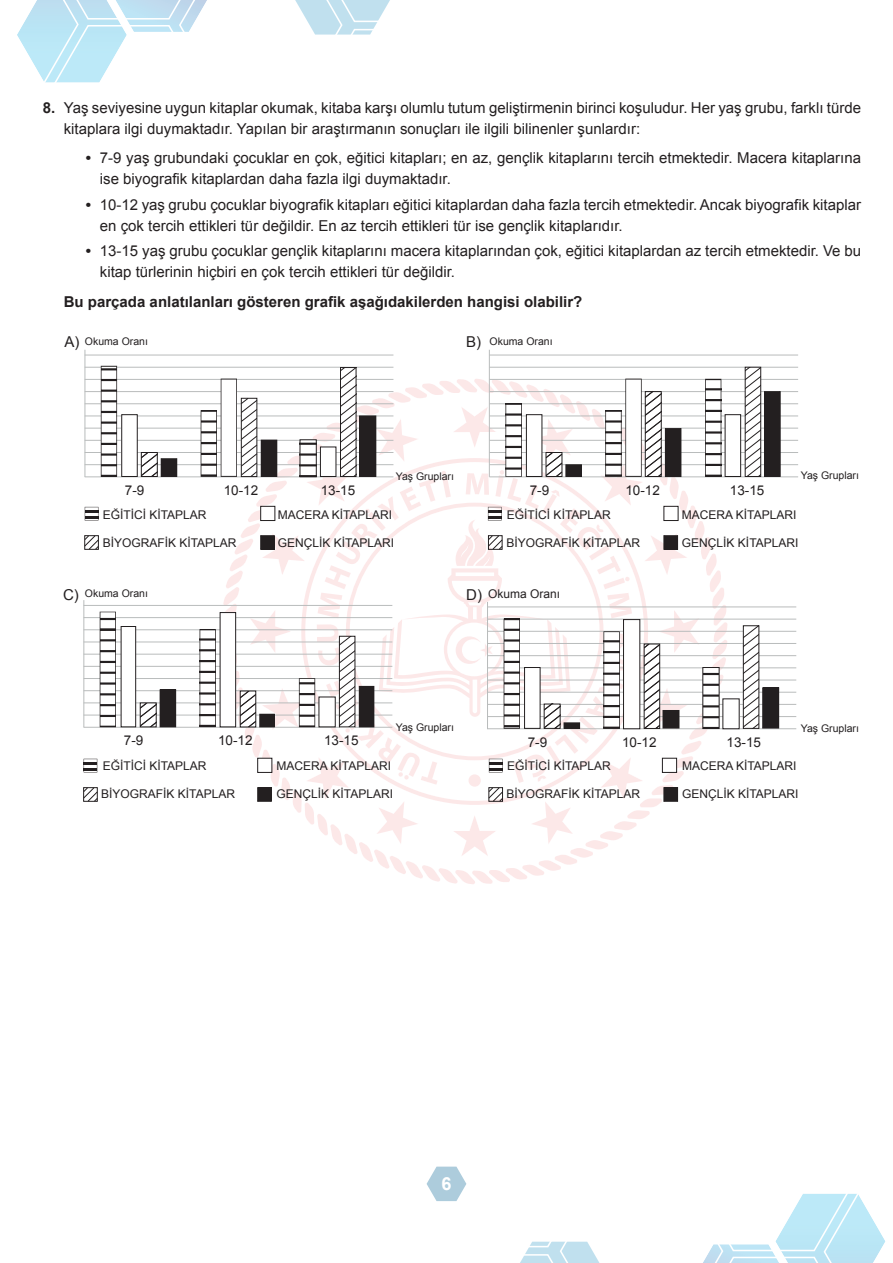
<style>
.page{position:relative;width:893px;height:1263px;background:#fff}
.page>*{position:absolute;margin:0;border:0;box-sizing:border-box;transform-origin:0 0}
.t1{font:700 18px "Arial";color:#fff}
.t2{font:15px/21px "Arial";color:#231f20}
.t3{font:700 15px "Arial";color:#231f20}
.t4{font:13.5px "Arial";color:#231f20}
.t5{font:12px "Arial";color:#231f20}
.t6{font:10.5px "Arial";color:#231f20}
.s1{font-weight:700}
</style>
<div class="page">
<svg style="left:17px;top:0;width:373px;height:83px"></svg>
<svg style="left:426px;top:1166px;width:459px;height:97px"></svg>
<hr style="left:85px;top:464px;width:308px;height:1px;background:#b9bcbc">
<hr style="left:85px;top:452px;width:308px;height:1px;background:#b9bcbc">
<hr style="left:85px;top:440px;width:308px;height:1px;background:#b9bcbc">
<hr style="left:85px;top:428px;width:308px;height:1px;background:#b9bcbc">
<hr style="left:85px;top:416px;width:308px;height:1px;background:#b9bcbc">
<hr style="left:85px;top:403px;width:308px;height:1px;background:#b9bcbc">
<hr style="left:85px;top:391px;width:308px;height:1px;background:#b9bcbc">
<hr style="left:85px;top:379px;width:308px;height:1px;background:#b9bcbc">
<hr style="left:85px;top:367px;width:308px;height:1px;background:#b9bcbc">
<hr style="left:85px;top:355px;width:308px;height:1px;background:#b9bcbc">
<hr style="left:85px;top:476px;width:308px;height:1px;background:#b9bcbc">
<div style="left:161px;top:459px;width:16px;height:17px;background:#231f20"></div>
<div style="left:161px;top:458px;width:16px;height:19px;border:1px solid #231f20"></div>
<svg style="left:85px;top:507px;width:13px;height:13px"></svg>
<svg style="left:84px;top:535px;width:15px;height:15px"></svg>
<div style="left:85px;top:535px;width:14px;height:14px;border:1px solid #231f20"></div>
<svg style="left:83px;top:787px;width:15px;height:15px"></svg>
<div style="left:83px;top:787px;width:14px;height:14px;border:1px solid #231f20"></div>
<svg style="left:101px;top:366px;width:17px;height:111px"></svg>
<div style="left:141px;top:452px;width:17px;height:25px;border:1px solid #231f20"></div>
<svg style="left:141px;top:453px;width:16px;height:23px"></svg>
<div style="left:122px;top:415px;width:15px;height:61px;background:#fff"></div>
<div style="left:121px;top:414px;width:17px;height:63px;border:1px solid #231f20"></div>
<hr style="left:489px;top:464px;width:309px;height:1px;background:#b9bcbc">
<hr style="left:489px;top:452px;width:309px;height:1px;background:#b9bcbc">
<hr style="left:489px;top:440px;width:309px;height:1px;background:#b9bcbc">
<hr style="left:489px;top:428px;width:309px;height:1px;background:#b9bcbc">
<hr style="left:489px;top:416px;width:309px;height:1px;background:#b9bcbc">
<hr style="left:489px;top:403px;width:309px;height:1px;background:#b9bcbc">
<hr style="left:489px;top:391px;width:309px;height:1px;background:#b9bcbc">
<hr style="left:489px;top:379px;width:309px;height:1px;background:#b9bcbc">
<hr style="left:489px;top:367px;width:309px;height:1px;background:#b9bcbc">
<hr style="left:489px;top:355px;width:309px;height:1px;background:#b9bcbc">
<hr style="left:489px;top:476px;width:309px;height:1px;background:#b9bcbc">
<div style="left:725px;top:415px;width:16px;height:61px;background:#fff"></div>
<div style="left:725px;top:414px;width:16px;height:63px;border:1px solid #231f20"></div>
<svg style="left:747px;top:369px;width:12px;height:106px"></svg>
<div style="left:745px;top:367px;width:16px;height:110px;border:1px solid #231f20"></div>
<div style="left:764px;top:392px;width:16px;height:84px;background:#231f20"></div>
<div style="left:764px;top:391px;width:17px;height:86px;border:1px solid #231f20"></div>
<hr style="left:84px;top:715px;width:308px;height:1px;background:#b9bcbc">
<hr style="left:84px;top:702px;width:308px;height:1px;background:#b9bcbc">
<hr style="left:84px;top:690px;width:308px;height:1px;background:#b9bcbc">
<hr style="left:84px;top:678px;width:308px;height:1px;background:#b9bcbc">
<hr style="left:84px;top:666px;width:308px;height:1px;background:#b9bcbc">
<hr style="left:84px;top:654px;width:308px;height:1px;background:#b9bcbc">
<hr style="left:84px;top:642px;width:308px;height:1px;background:#b9bcbc">
<hr style="left:84px;top:629px;width:308px;height:1px;background:#b9bcbc">
<hr style="left:84px;top:617px;width:308px;height:1px;background:#b9bcbc">
<hr style="left:84px;top:605px;width:308px;height:1px;background:#b9bcbc">
<hr style="left:84px;top:727px;width:308px;height:1px;background:#b9bcbc">
<svg style="left:84px;top:759px;width:13px;height:13px"></svg>
<div style="left:121px;top:626px;width:15px;height:101px;background:#fff"></div>
<div style="left:121px;top:626px;width:15px;height:101px;border:1px solid #231f20"></div>
<div style="left:160px;top:690px;width:16px;height:37px;background:#231f20"></div>
<svg style="left:100px;top:612px;width:17px;height:115px"></svg>
<div style="left:140px;top:702px;width:17px;height:25px;border:1px solid #231f20"></div>
<svg style="left:140px;top:703px;width:16px;height:24px"></svg>
<hr style="left:487px;top:716px;width:309px;height:1px;background:#b9bcbc">
<hr style="left:487px;top:704px;width:309px;height:1px;background:#b9bcbc">
<hr style="left:487px;top:692px;width:309px;height:1px;background:#b9bcbc">
<hr style="left:487px;top:680px;width:309px;height:1px;background:#b9bcbc">
<hr style="left:487px;top:667px;width:309px;height:1px;background:#b9bcbc">
<hr style="left:487px;top:655px;width:309px;height:1px;background:#b9bcbc">
<hr style="left:487px;top:643px;width:309px;height:1px;background:#b9bcbc">
<hr style="left:487px;top:631px;width:309px;height:1px;background:#b9bcbc">
<hr style="left:487px;top:619px;width:309px;height:1px;background:#b9bcbc">
<hr style="left:487px;top:606px;width:309px;height:1px;background:#b9bcbc">
<hr style="left:487px;top:728px;width:309px;height:1px;background:#b9bcbc">
<div style="left:763px;top:688px;width:16px;height:40px;background:#231f20"></div>
<div style="left:762px;top:687px;width:17px;height:41px;border:1px solid #231f20"></div>
<div style="left:723px;top:699px;width:16px;height:30px;background:#fff"></div>
<svg style="left:745px;top:627px;width:12px;height:100px"></svg>
<div style="left:743px;top:625px;width:16px;height:104px;border:1px solid #231f20"></div>
<svg style="left:200px;top:367px;width:528px;height:517px"></svg>
<div style="left:340px;top:367px;width:16px;height:110px;border:1px solid #231f20"></div>
<div style="left:261px;top:440px;width:16px;height:36px;background:#231f20"></div>
<div style="left:526px;top:415px;width:16px;height:61px;background:#fff"></div>
<div style="left:526px;top:414px;width:16px;height:63px;border:1px solid #231f20"></div>
<hr style="left:85px;top:350px;width:1px;height:127px;background:#b9bcbc">
<hr style="left:83px;top:600px;width:1px;height:127px;background:#b9bcbc">
<hr style="left:489px;top:350px;width:1px;height:127px;background:#b9bcbc">
<hr style="left:487px;top:602px;width:1px;height:127px;background:#b9bcbc">
<p class="t2" style="left:64px;top:97px;width:799px;text-indent:-21px"><span class="s1">8.</span> Yaş seviyesine uygun kitaplar okumak, kitaba karşı olumlu tutum geliştirmenin birinci koşuludur. Her yaş grubu, farklı türde kitaplara ilgi duymaktadır. Yapılan bir araştırmanın sonuçları ile ilgili bilinenler şunlardır:</p>
<p class="t2" style="left:100px;top:148px;width:763px;text-indent:-14px"><span class="s1">•</span> 7-9 yaş grubundaki çocuklar en çok, eğitici kitapları; en az, gençlik kitaplarını tercih etmektedir. Macera kitaplarına ise biyografik kitaplardan daha fazla ilgi duymaktadır.</p>
<p class="t2" style="left:100px;top:194px;width:763px;text-indent:-14px"><span class="s1">•</span> 10-12 yaş grubu çocuklar biyografik kitapları eğitici kitaplardan daha fazla tercih etmektedir. Ancak biyografik kitaplar en çok tercih ettikleri tür değildir. En az tercih ettikleri tür ise gençlik kitaplarıdır.</p>
<p class="t2" style="left:100px;top:240px;width:763px;text-indent:-14px"><span class="s1">•</span> 13-15 yaş grubu çocuklar gençlik kitaplarını macera kitaplarından çok, eğitici kitaplardan az tercih etmektedir. Ve bu kitap türlerinin hiçbiri en çok tercih ettikleri tür değildir.</p>
<p class="t3" style="left:64px;top:291px;width:520px">Bu parçada anlatılanları gösteren grafik aşağıdakilerden hangisi olabilir?</p>
<p class="t2" style="left:65px;top:332px;width:16px">A)</p>
<p class="t2" style="left:466px;top:331px;width:16px">B)</p>
<p class="t6" style="left:85px;top:335px;width:65px">Okuma Oranı</p>
<p class="t6" style="left:490px;top:335px;width:65px">Okuma Oranı</p>
<p class="t6" style="left:396px;top:470px;width:60px">Yaş Grupları</p>
<p class="t6" style="left:801px;top:469px;width:60px">Yaş Grupları</p>
<p class="t4" style="left:125px;top:482px;width:21px">7-9</p>
<p class="t4" style="left:224px;top:482px;width:36px">10-12</p>
<p class="t4" style="left:321px;top:482px;width:36px">13-15</p>
<p class="t5" style="left:103px;top:507px;width:105px">EĞİTİCİ KİTAPLAR</p>
<p class="t5" style="left:278px;top:507px;width:116px">MACERA KİTAPLARI</p>
<p class="t5" style="left:103px;top:535px;width:135px">BİYOGRAFİK KİTAPLAR</p>
<p class="t5" style="left:506px;top:535px;width:135px">BİYOGRAFİK KİTAPLAR</p>
<p class="t4" style="left:530px;top:482px;width:21px">7-9</p>
<p class="t4" style="left:625px;top:482px;width:36px">10-12</p>
<p class="t4" style="left:730px;top:482px;width:36px">13-15</p>
<p class="t5" style="left:507px;top:507px;width:105px">EĞİTİCİ KİTAPLAR</p>
<p class="t5" style="left:682px;top:507px;width:116px">MACERA KİTAPLARI</p>
<p class="t5" style="left:682px;top:535px;width:118px">GENÇLİK KİTAPLARI</p>
<p class="t5" style="left:278px;top:535px;width:118px">GENÇLİK KİTAPLARI</p>
<p class="t6" style="left:85px;top:586px;width:65px">Okuma Oranı</p>
<p class="t2" style="left:63px;top:584px;width:17px">C)</p>
<p class="t5" style="left:488px;top:586px;width:74px">Okuma Oranı</p>
<p class="t2" style="left:466px;top:584px;width:17px">D)</p>
<p class="t6" style="left:396px;top:721px;width:60px">Yaş Grupları</p>
<p class="t6" style="left:801px;top:721px;width:60px">Yaş Grupları</p>
<p class="t4" style="left:124px;top:733px;width:21px">7-9</p>
<p class="t4" style="left:218px;top:733px;width:36px">10-12</p>
<p class="t4" style="left:324px;top:733px;width:36px">13-15</p>
<p class="t5" style="left:103px;top:757px;width:105px">EĞİTİCİ KİTAPLAR</p>
<p class="t5" style="left:277px;top:757px;width:116px">MACERA KİTAPLARI</p>
<p class="t5" style="left:277px;top:786px;width:118px">GENÇLİK KİTAPLARI</p>
<p class="t4" style="left:528px;top:734px;width:21px">7-9</p>
<p class="t4" style="left:622px;top:734px;width:36px">10-12</p>
<p class="t4" style="left:726px;top:734px;width:36px">13-15</p>
<p class="t5" style="left:507px;top:757px;width:105px">EĞİTİCİ KİTAPLAR</p>
<p class="t5" style="left:682px;top:757px;width:116px">MACERA KİTAPLARI</p>
<p class="t5" style="left:682px;top:786px;width:118px">GENÇLİK KİTAPLARI</p>
<p class="t5" style="left:101px;top:786px;width:135px">BİYOGRAFİK KİTAPLAR</p>
<p class="t5" style="left:506px;top:786px;width:135px">BİYOGRAFİK KİTAPLAR</p>
<p class="t1" style="left:441px;top:1173px;width:12px">6</p>
</div>
